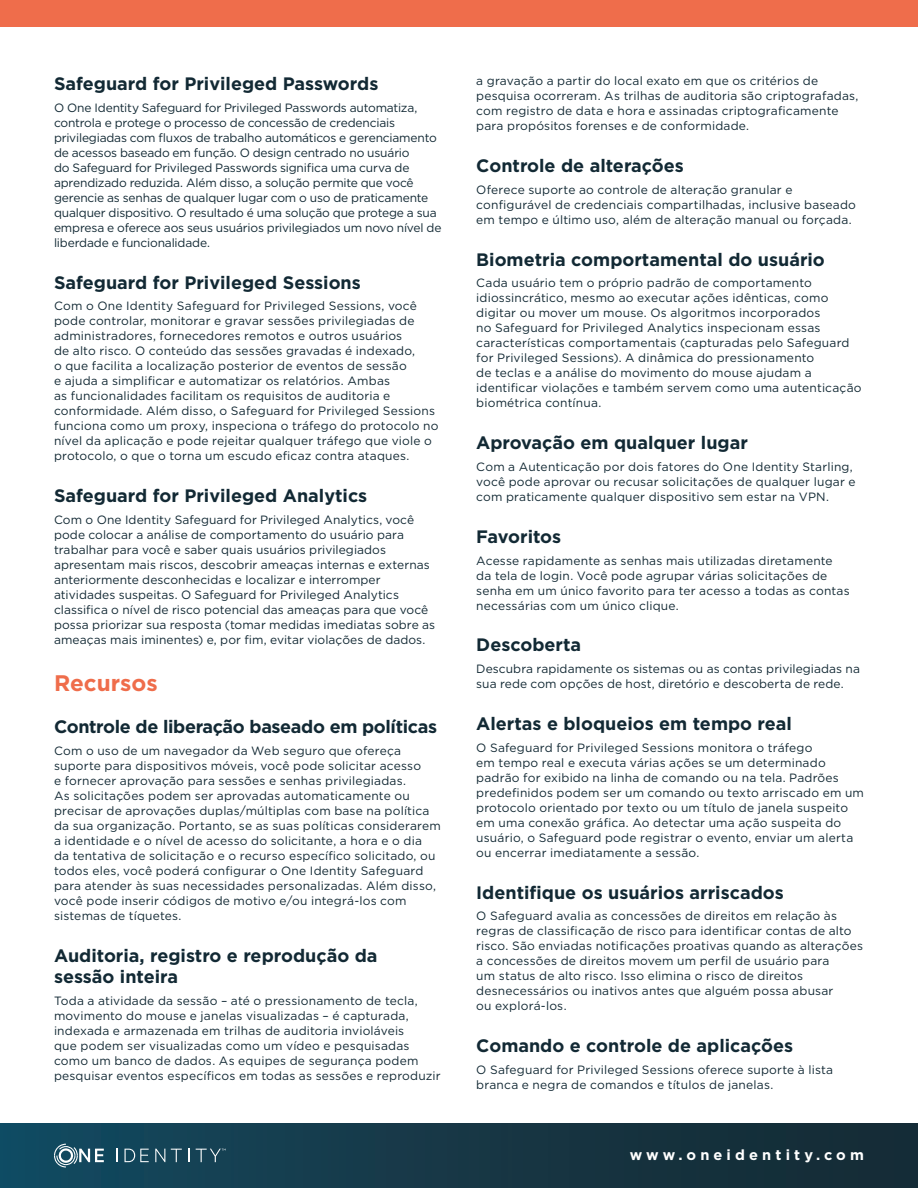
<style>
.page{position:relative;width:918px;height:1188px;background:#fff}
.page>*{position:absolute;margin:0;border:0;box-sizing:border-box;transform-origin:0 0}
.Paragraph_Header__OI{font:700 22.5px "Gotham";color:#ef6d4b}
.Body_Subheading__OI{font:700 18px/21.6px "Gotham";color:#122934}
.Body_Subheading__OI-2{font:700 18px "Gotham";letter-spacing:-.02em;color:#122934}
.t1{font:700 14.55px "Gotham";letter-spacing:.285em;color:#fff}
.Body__OI_Black{font:12px/15px "Gotham";letter-spacing:.01em;color:#122934}
.Body__OI_Black-2{font:12px/15px "Gotham";letter-spacing:-.015em;color:#122934}
</style>
<div class="page">
<div style="left:0;top:1123px;width:918px;height:65px;background:linear-gradient(to right,#14495f,#162831)"></div>
<div style="left:0;top:0;width:918px;height:27px;background:#ef6d4b"></div>
<svg style="left:117px;top:1149px;width:1px;height:13px"></svg>
<svg style="left:125px;top:1149px;width:24px;height:13px"></svg>
<svg style="left:155px;top:1149px;width:10px;height:13px"></svg>
<svg style="left:171px;top:1149px;width:11px;height:13px"></svg>
<svg style="left:188px;top:1149px;width:1px;height:13px"></svg>
<svg style="left:54px;top:1144px;width:50px;height:24px"></svg>
<svg style="left:196px;top:1149px;width:30px;height:13px"></svg>
<p class="Body_Subheading__OI" style="left:54px;top:73px;width:326px">Safeguard for Privileged Passwords</p>
<p class="Body__OI_Black-2" style="left:54px;top:100px;width:389px">O One Identity Safeguard for Privileged Passwords automatiza, controla e protege o processo de concessão de credenciais privilegiadas com fluxos de trabalho automáticos e gerenciamento de acessos baseado em função. O design centrado no usuário<br>do Safeguard for Privileged Passwords significa uma curva de aprendizado reduzida. Além disso, a solução permite que você gerencie as senhas de qualquer lugar com o uso de praticamente qualquer dispositivo. O resultado é uma solução que protege a sua empresa e oferece aos seus usuários privilegiados um novo nível de liberdade e funcionalidade.</p>
<p class="Body_Subheading__OI" style="left:54px;top:271px;width:308px">Safeguard for Privileged Sessions</p>
<p class="Body__OI_Black" style="left:54px;top:298px;width:386px">Com o One Identity Safeguard for Privileged Sessions, você pode controlar, monitorar e gravar sessões privilegiadas de administradores, fornecedores remotos e outros usuários<br>de alto risco. O conteúdo das sessões gravadas é indexado,<br>o que facilita a localização posterior de eventos de sessão<br>e ajuda a simplificar e automatizar os relatórios. Ambas<br>as funcionalidades facilitam os requisitos de auditoria e conformidade. Além disso, o Safeguard for Privileged Sessions funciona como um proxy, inspeciona o tráfego do protocolo no nível da aplicação e pode rejeitar qualquer tráfego que viole o protocolo, o que o torna um escudo eficaz contra ataques.</p>
<p class="Body_Subheading__OI" style="left:54px;top:485px;width:315px">Safeguard for Privileged Analytics</p>
<p class="Body__OI_Black" style="left:54px;top:512px;width:383px">Com o One Identity Safeguard for Privileged Analytics, você pode colocar a análise de comportamento do usuário para trabalhar para você e saber quais usuários privilegiados apresentam mais riscos, descobrir ameaças internas e externas anteriormente desconhecidas e localizar e interromper atividades suspeitas. O Safeguard for Privileged Analytics classifica o nível de risco potencial das ameaças para que você possa priorizar sua resposta (tomar medidas imediatas sobre as ameaças mais iminentes) e, por fim, evitar violações de dados.</p>
<p class="Paragraph_Header__OI" style="left:54px;top:668px;width:105px">Recursos</p>
<p class="Body_Subheading__OI-2" style="left:54px;top:715px;width:385px">Controle de liberação baseado em políticas</p>
<p class="Body__OI_Black" style="left:54px;top:743px;width:388px">Com o uso de um navegador da Web seguro que ofereça suporte para dispositivos móveis, você pode solicitar acesso<br>e fornecer aprovação para sessões e senhas privilegiadas.<br>As solicitações podem ser aprovadas automaticamente ou precisar de aprovações duplas/múltiplas com base na política da sua organização. Portanto, se as suas políticas considerarem a identidade e o nível de acesso do solicitante, a hora e o dia<br>da tentativa de solicitação e o recurso específico solicitado, ou todos eles, você poderá configurar o One Identity Safeguard para atender às suas necessidades personalizadas. Além disso, você pode inserir códigos de motivo e/ou integrá-los com sistemas de tíquetes.</p>
<p class="Body_Subheading__OI" style="left:54px;top:944px;width:325px">Auditoria, registro e reprodução da sessão inteira</p>
<p class="Body__OI_Black" style="left:54px;top:993px;width:388px">Toda a atividade da sessão – até o pressionamento de tecla, movimento do mouse e janelas visualizadas – é capturada, indexada e armazenada em trilhas de auditoria invioláveis<br>que podem ser visualizadas como um vídeo e pesquisadas como um banco de dados. As equipes de segurança podem pesquisar eventos específicos em todas as sessões e reproduzir</p>
<p class="Body__OI_Black" style="left:476px;top:73px;width:384px">a gravação a partir do local exato em que os critérios de pesquisa ocorreram. As trilhas de auditoria são criptografadas, com registro de data e hora e assinadas criptograficamente para propósitos forenses e de conformidade.</p>
<p class="Body_Subheading__OI" style="left:476px;top:155px;width:209px">Controle de alterações</p>
<p class="Body__OI_Black" style="left:476px;top:182px;width:381px">Oferece suporte ao controle de alteração granular e configurável de credenciais compartilhadas, inclusive baseado em tempo e último uso, além de alteração manual ou forçada.</p>
<p class="Body_Subheading__OI" style="left:476px;top:248px;width:350px">Biometria comportamental do usuário</p>
<p class="Body__OI_Black" style="left:476px;top:275px;width:387px">Cada usuário tem o próprio padrão de comportamento idiossincrático, mesmo ao executar ações idênticas, como digitar ou mover um mouse. Os algoritmos incorporados<br>no Safeguard for Privileged Analytics inspecionam essas características comportamentais (capturadas pelo Safeguard for Privileged Sessions). A dinâmica do pressionamento<br>de teclas e a análise do movimento do mouse ajudam a identificar violações e também servem como uma autenticação biométrica contínua.</p>
<p class="Body_Subheading__OI" style="left:476px;top:432px;width:273px">Aprovação em qualquer lugar</p>
<p class="Body__OI_Black" style="left:476px;top:459px;width:381px">Com a Autenticação por dois fatores do One Identity Starling, você pode aprovar ou recusar solicitações de qualquer lugar e com praticamente qualquer dispositivo sem estar na VPN.</p>
<p class="Body_Subheading__OI" style="left:476px;top:526px;width:87px">Favoritos</p>
<p class="Body__OI_Black" style="left:476px;top:553px;width:375px">Acesse rapidamente as senhas mais utilizadas diretamente da tela de login. Você pode agrupar várias solicitações de senha em um único favorito para ter acesso a todas as contas necessárias com um único clique.</p>
<p class="Body_Subheading__OI" style="left:476px;top:634px;width:106px">Descoberta</p>
<p class="Body__OI_Black" style="left:476px;top:661px;width:385px">Descubra rapidamente os sistemas ou as contas privilegiadas na sua rede com opções de host, diretório e descoberta de rede.</p>
<p class="Body_Subheading__OI" style="left:476px;top:713px;width:317px">Alertas e bloqueios em tempo real</p>
<p class="Body__OI_Black" style="left:476px;top:740px;width:389px">O Safeguard for Privileged Sessions monitora o tráfego<br>em tempo real e executa várias ações se um determinado padrão for exibido na linha de comando ou na tela. Padrões predefinidos podem ser um comando ou texto arriscado em um protocolo orientado por texto ou um título de janela suspeito em uma conexão gráfica. Ao detectar uma ação suspeita do usuário, o Safeguard pode registrar o evento, enviar um alerta ou encerrar imediatamente a sessão.</p>
<p class="Body_Subheading__OI" style="left:476px;top:881px;width:309px">Identifique os usuários arriscados</p>
<p class="Body__OI_Black" style="left:476px;top:908px;width:388px">O Safeguard avalia as concessões de direitos em relação às regras de classificação de risco para identificar contas de alto risco. São enviadas notificações proativas quando as alterações a concessões de direitos movem um perfil de usuário para<br>um status de alto risco. Isso elimina o risco de direitos desnecessários ou inativos antes que alguém possa abusar<br>ou explorá-los.</p>
<p class="Body_Subheading__OI" style="left:476px;top:1035px;width:318px">Comando e controle de aplicações</p>
<p class="Body__OI_Black" style="left:476px;top:1062px;width:358px">O Safeguard for Privileged Sessions oferece suporte à lista branca e negra de comandos e títulos de janelas.</p>
<p class="t1" style="left:630px;top:1146px;width:236px">www.oneidentity.com</p>
</div>
